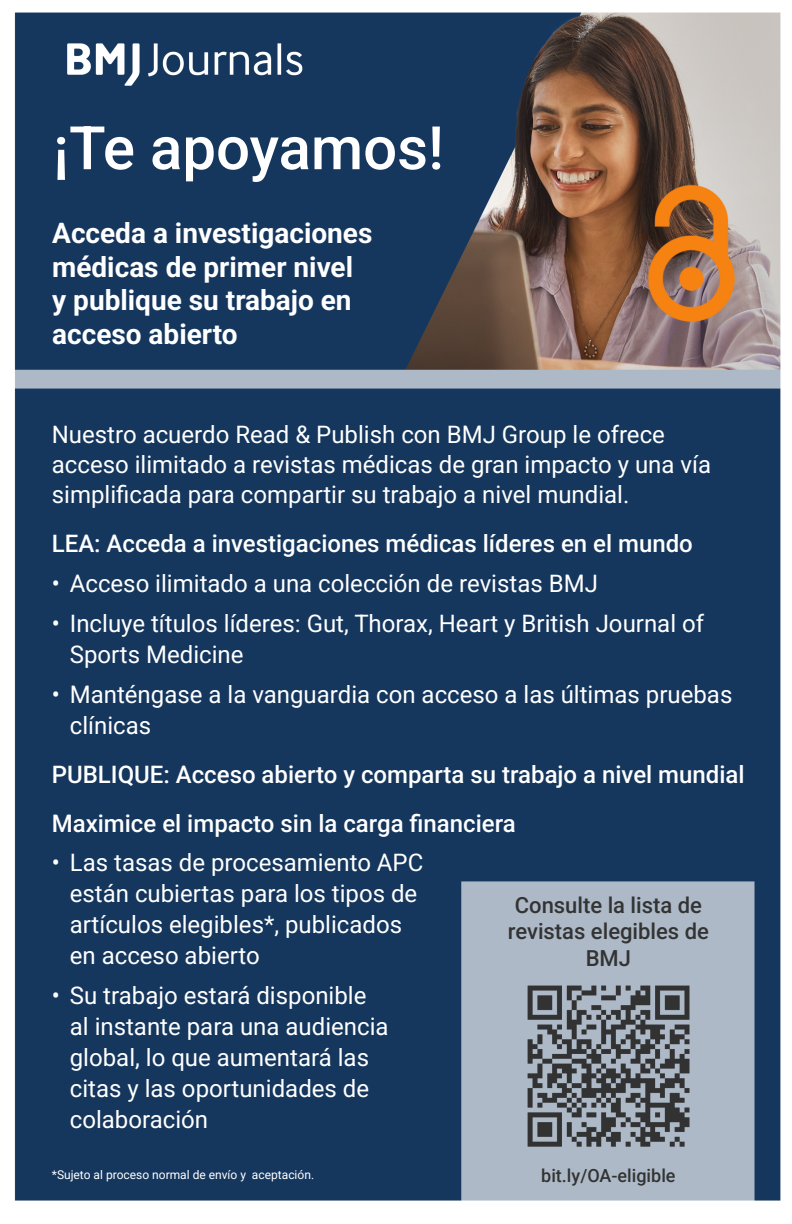
<style>
.page{position:relative;width:792px;height:1224px;background:#fff}
.page>*{position:absolute;margin:0;border:0;box-sizing:border-box;transform-origin:0 0}
.t1{font:500 60px "Roboto";color:#fff}
.t2{font:700 28px/33.6px "Roboto";color:#fff}
.t3{font:24px/31px "Roboto";color:#fff}
.t4{font:500 24px "Roboto";color:#fff}
.t5{font:500 22px/26.4px "Roboto";color:#333;text-align:center}
.t6{font:500 18px "Roboto";color:#333}
.t7{font:12px "Roboto";color:#fff}
</style>
<div class="page">
<img style="left:14px;top:12px;width:767px;height:1189px">
<img style="left:508px;top:966px;width:200px;height:200px">
<p class="t1" style="left:53px;top:106px;width:392px">¡Te apoyamos!</p>
<p class="t2" style="left:52px;top:215px;width:322px">Acceda a investigaciones médicas de primer nivel y publique su trabajo en acceso abierto</p>
<p class="t3" style="left:52px;top:418px;width:661px;line-height:30px">Nuestro acuerdo Read &amp; Publish con BMJ Group le ofrece acceso ilimitado a revistas médicas de gran impacto y una vía simplificada para compartir su trabajo a nivel mundial.</p>
<p class="t4" style="left:52px;top:526px;width:643px">LEA: Acceda a investigaciones médicas líderes en el mundo</p>
<p class="t3" style="left:52px;top:567px;width:548px">• Acceso ilimitado a una colección de revistas BMJ</p>
<p class="t3" style="left:70px;top:607px;width:636px;text-indent:-18px">• Incluye títulos líderes: Gut, Thorax, Heart y British Journal of<br>Sports Medicine</p>
<p class="t3" style="left:70px;top:678px;width:664px;text-indent:-18px">• Manténgase a la vanguardia con acceso a las últimas pruebas clínicas</p>
<p class="t4" style="left:52px;top:757px;width:694px">PUBLIQUE: Acceso abierto y comparta su trabajo a nivel mundial</p>
<p class="t4" style="left:52px;top:806px;width:465px">Maximice el impacto sin la carga financiera</p>
<p class="t3" style="left:70px;top:846px;width:355px;text-indent:-18px">• Las tasas de procesamiento APC están cubiertas para los tipos de artículos elegibles*, publicados en acceso abierto</p>
<p class="t3" style="left:70px;top:979px;width:320px;text-indent:-18px">• Su trabajo estará disponible al instante para una audiencia global, lo que aumentará las citas y las oportunidades de colaboración</p>
<p class="t5" style="left:508px;top:891px;width:203px">Consulte la lista de revistas elegibles de<br>BMJ</p>
<p class="t7" style="left:52px;top:1167px;width:264px">*Sujeto al proceso normal de envío y aceptación.</p>
<p class="t6" style="left:541px;top:1163px;width:136px">bit.ly/OA-eligible</p>
</div>
